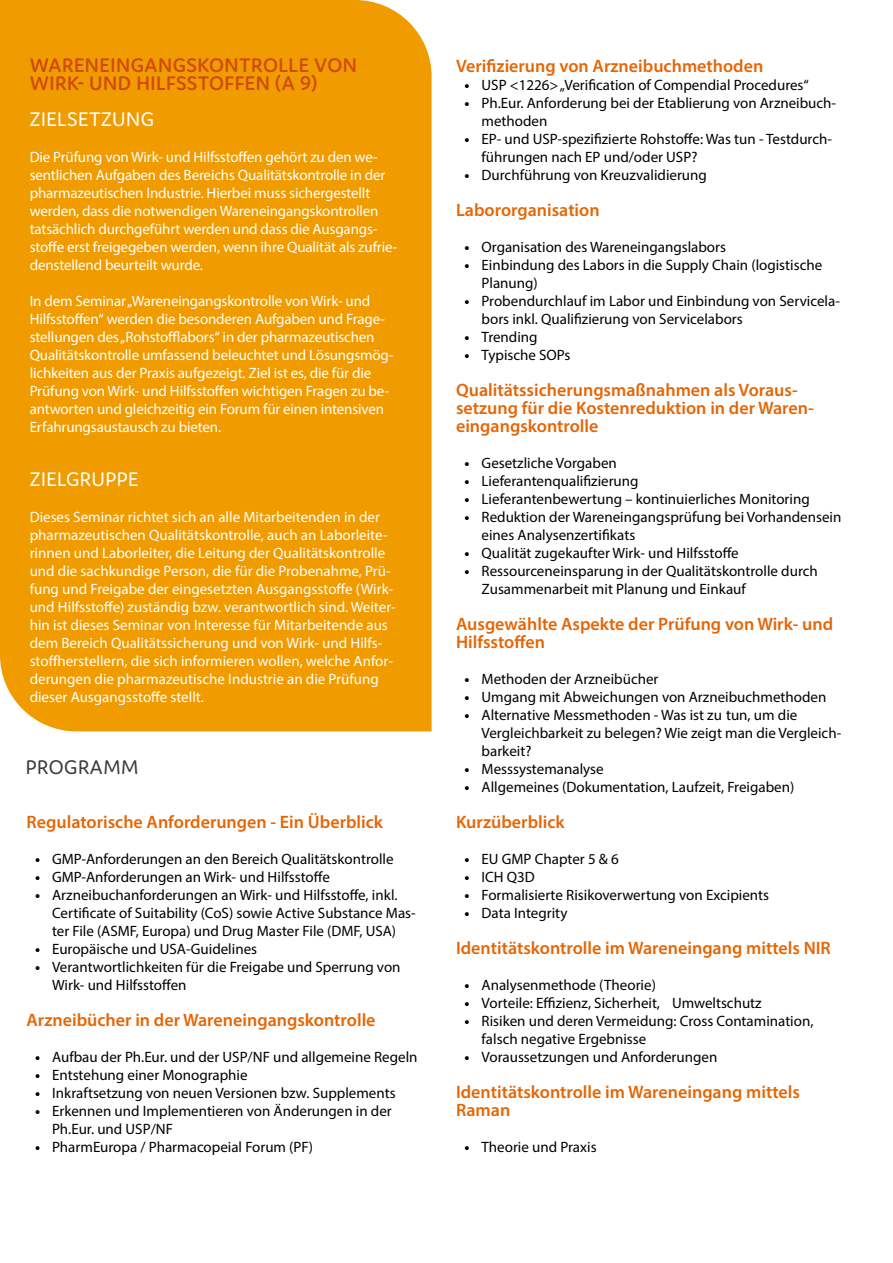
<style>
.page{position:relative;width:893px;height:1263px;background:#fff}
.page>*{position:absolute;margin:0;border:0;box-sizing:border-box;transform-origin:0 0}
.t1{font:600 21px/18px "Domus";letter-spacing:.025em;color:#cf4b10}
.t2{font:21px "Domus";letter-spacing:.025em;color:#fff}
.t3{font:21px "Domus";letter-spacing:.025em;color:#3c3c3b}
.t4{font:600 18px/18px "Myriad Pro";color:#e56606}
.t5{font:15px/18px "Myriad Pro";color:#000}
.t6{font:15px/18px "Myriad Pro";letter-spacing:-.01em;color:#fff}
.s1{font-weight:700}
</style>
<div class="page">
<div style="left:0;top:0;width:432px;height:731px;background:#f09b00"></div>
<h1 class="t1" style="left:30px;top:56px;width:328px">WARENEINGANGSKONTROLLE VON<br>WIRK- UND HILFSSTOFFEN (A 9)</h1>
<h1 class="t2" style="left:30px;top:108px;width:126px">ZIELSETZUNG</h1>
<p class="t6" style="left:30px;top:148px;width:369px">Die Prüfung von Wirk- und Hilfsstoffen gehört zu den we&shy;sentlichen Aufgaben des Bereichs Qualitätskontrolle in der pharmazeutischen Industrie. Hierbei muss sichergestellt werden, dass die notwendigen Wareneingangskontrollen tatsächlich durchgeführt werden und dass die Ausgangs&shy;stoffe erst freigegeben werden, wenn ihre Qualität als zufrie&shy;denstellend beurteilt wurde.</p>
<p class="t6" style="left:30px;top:292px;width:365px">In dem Seminar „Wareneingangskontrolle von Wirk- und Hilfsstoffen“ werden die besonderen Aufgaben und Frage&shy;stellungen des „Rohstofflabors“ in der pharmazeutischen Qualitätskontrolle umfassend beleuchtet und Lösungsmög&shy;lichkeiten aus der Praxis aufgezeigt. Ziel ist es, die für die Prüfung von Wirk- und Hilfsstoffen wichtigen Fragen zu be&shy;antworten und gleichzeitig ein Forum für einen intensiven Erfahrungsaustausch zu bieten.</p>
<h1 class="t2" style="left:30px;top:468px;width:110px">ZIELGRUPPE</h1>
<p class="t6" style="left:30px;top:508px;width:368px">Dieses Seminar richtet sich an alle Mitarbeitenden in der pharmazeutischen Qualitätskontrolle, auch an Laborleite&shy;rinnen und Laborleiter, die Leitung der Qualitätskontrolle und die sachkundige Person, die für die Probenahme, Prü&shy;fung und Freigabe der eingesetzten Ausgangsstoffe (Wirk&shy;und Hilfsstoffe) zuständig bzw. verantwortlich sind. Weiter&shy;hin ist dieses Seminar von Interesse für Mitarbeitende aus dem Bereich Qualitätssicherung und von Wirk- und Hilfs&shy;stoffherstellern, die sich informieren wollen, welche Anfor&shy;derungen die pharmazeutische Industrie an die Prüfung dieser Ausgangsstoffe stellt.</p>
<h1 class="t3" style="left:26px;top:756px;width:114px">PROGRAMM</h1>
<p class="t4" style="left:27px;top:813px;width:358px">Regulatorische Anforderungen - Ein Überblick</p>
<p class="t5" style="left:35px;top:850px;width:360px"><span class="s1">•</span> GMP-Anforderungen an den Bereich Qualitätskontrolle</p>
<p class="t5" style="left:35px;top:868px;width:296px"><span class="s1">•</span> GMP-Anforderungen an Wirk- und Hilfsstoffe</p>
<p class="t5" style="left:52px;top:886px;width:365px;text-indent:-17px"><span class="s1">•</span> Arzneibuchanforderungen an Wirk- und Hilfsstoffe, inkl.<br>Certificate of Suitability (CoS) sowie Active Substance Mas&shy;ter File (ASMF, Europa) und Drug Master File (DMF, USA)</p>
<p class="t5" style="left:35px;top:940px;width:224px"><span class="s1">•</span> Europäische und USA-Guidelines</p>
<p class="t5" style="left:52px;top:958px;width:350px;text-indent:-17px"><span class="s1">•</span> Verantwortlichkeiten für die Freigabe und Sperrung von<br>Wirk- und Hilfsstoffen</p>
<p class="t4" style="left:27px;top:1011px;width:350px">Arzneibücher in der Wareneingangskontrolle</p>
<p class="t5" style="left:35px;top:1048px;width:384px"><span class="s1">•</span> Aufbau der Ph.Eur. und der USP/NF und allgemeine Regeln</p>
<p class="t5" style="left:35px;top:1066px;width:214px"><span class="s1">•</span> Entstehung einer Monographie</p>
<p class="t5" style="left:35px;top:1084px;width:362px"><span class="s1">•</span> Inkraftsetzung von neuen Versionen bzw. Supplements</p>
<p class="t5" style="left:52px;top:1102px;width:341px;text-indent:-17px"><span class="s1">•</span> Erkennen und Implementieren von Änderungen in der<br>Ph.Eur. und USP/NF</p>
<p class="t5" style="left:35px;top:1138px;width:280px"><span class="s1">•</span> PharmEuropa / Pharmacopeial Forum (PF)</p>
<p class="t4" style="left:456px;top:57px;width:309px">Verifizierung von Arzneibuchmethoden</p>
<p class="t5" style="left:465px;top:76px;width:346px"><span class="s1">•</span> USP &lt;1226&gt; „Verification of Compendial Procedures“</p>
<p class="t5" style="left:482px;top:94px;width:356px;text-indent:-17px"><span class="s1">•</span> Ph.Eur. Anforderung bei der Etablierung von Arzneibuch&shy;methoden</p>
<p class="t5" style="left:482px;top:130px;width:352px;text-indent:-17px"><span class="s1">•</span> EP- und USP-spezifizierte Rohstoffe: Was tun - Testdurch&shy;führungen nach EP und/oder USP?</p>
<p class="t5" style="left:465px;top:166px;width:244px"><span class="s1">•</span> Durchführung von Kreuzvalidierung</p>
<p class="t4" style="left:456px;top:201px;width:145px">Labororganisation</p>
<p class="t5" style="left:465px;top:238px;width:263px"><span class="s1">•</span> Organisation des Wareneingangslabors</p>
<p class="t5" style="left:482px;top:256px;width:342px;text-indent:-17px"><span class="s1">•</span> Einbindung des Labors in die Supply Chain (logistische<br>Planung)</p>
<p class="t5" style="left:482px;top:292px;width:360px;text-indent:-17px"><span class="s1">•</span> Probendurchlauf im Labor und Einbindung von Servicela&shy;bors inkl. Qualifizierung von Servicelabors</p>
<p class="t5" style="left:465px;top:328px;width:75px"><span class="s1">•</span> Trending</p>
<p class="t5" style="left:465px;top:346px;width:107px"><span class="s1">•</span> Typische SOPs</p>
<p class="t4" style="left:456px;top:381px;width:359px">Qualitätssicherungsmaßnahmen als Voraus&shy;setzung für die Kostenreduktion in der Waren&shy;eingangskontrolle</p>
<p class="t5" style="left:465px;top:454px;width:154px"><span class="s1">•</span> Gesetzliche Vorgaben</p>
<p class="t5" style="left:465px;top:472px;width:176px"><span class="s1">•</span> Lieferantenqualifizierung</p>
<p class="t5" style="left:465px;top:490px;width:347px"><span class="s1">•</span> Lieferantenbewertung – kontinuierliches Monitoring</p>
<p class="t5" style="left:482px;top:508px;width:361px;text-indent:-17px"><span class="s1">•</span> Reduktion der Wareneingangsprüfung bei Vorhandensein eines Analysenzertifikats</p>
<p class="t5" style="left:465px;top:544px;width:276px"><span class="s1">•</span> Qualität zugekaufter Wirk- und Hilfsstoffe</p>
<p class="t5" style="left:482px;top:562px;width:338px;text-indent:-17px"><span class="s1">•</span> Ressourceneinsparung in der Qualitätskontrolle durch<br>Zusammenarbeit mit Planung und Einkauf</p>
<p class="t4" style="left:456px;top:615px;width:379px">Ausgewählte Aspekte der Prüfung von Wirk- und<br>Hilfsstoffen</p>
<p class="t5" style="left:465px;top:670px;width:195px"><span class="s1">•</span> Methoden der Arzneibücher</p>
<p class="t5" style="left:465px;top:688px;width:363px"><span class="s1">•</span> Umgang mit Abweichungen von Arzneibuchmethoden</p>
<p class="t5" style="left:482px;top:706px;width:361px;text-indent:-17px"><span class="s1">•</span> Alternative Messmethoden - Was ist zu tun, um die<br>Vergleichbarkeit zu belegen? Wie zeigt man die Vergleich&shy;barkeit?</p>
<p class="t5" style="left:465px;top:760px;width:141px"><span class="s1">•</span> Messsystemanalyse</p>
<p class="t5" style="left:465px;top:778px;width:331px"><span class="s1">•</span> Allgemeines (Dokumentation, Laufzeit, Freigaben)</p>
<p class="t4" style="left:456px;top:813px;width:110px">Kurzüberblick</p>
<p class="t5" style="left:465px;top:850px;width:156px"><span class="s1">•</span> EU GMP Chapter 5 &amp; 6</p>
<p class="t5" style="left:465px;top:868px;width:72px"><span class="s1">•</span> ICH Q3D</p>
<p class="t5" style="left:465px;top:886px;width:306px"><span class="s1">•</span> Formalisierte Risikoverwertung von Excipients</p>
<p class="t5" style="left:465px;top:904px;width:104px"><span class="s1">•</span> Data Integrity</p>
<p class="t4" style="left:456px;top:939px;width:376px">Identitätskontrolle im Wareneingang mittels NIR</p>
<p class="t5" style="left:465px;top:976px;width:193px"><span class="s1">•</span> Analysenmethode (Theorie)</p>
<p class="t5" style="left:465px;top:994px;width:299px"><span class="s1">•</span> Vorteile: Effizienz, Sicherheit, Umweltschutz</p>
<p class="t5" style="left:482px;top:1012px;width:333px;text-indent:-17px"><span class="s1">•</span> Risiken und deren Vermeidung: Cross Contamination, falsch negative Ergebnisse</p>
<p class="t5" style="left:465px;top:1048px;width:254px"><span class="s1">•</span> Voraussetzungen und Anforderungen</p>
<p class="t4" style="left:456px;top:1083px;width:345px">Identitätskontrolle im Wareneingang mittels<br>Raman</p>
<p class="t5" style="left:465px;top:1138px;width:134px"><span class="s1">•</span> Theorie und Praxis</p>
</div>
